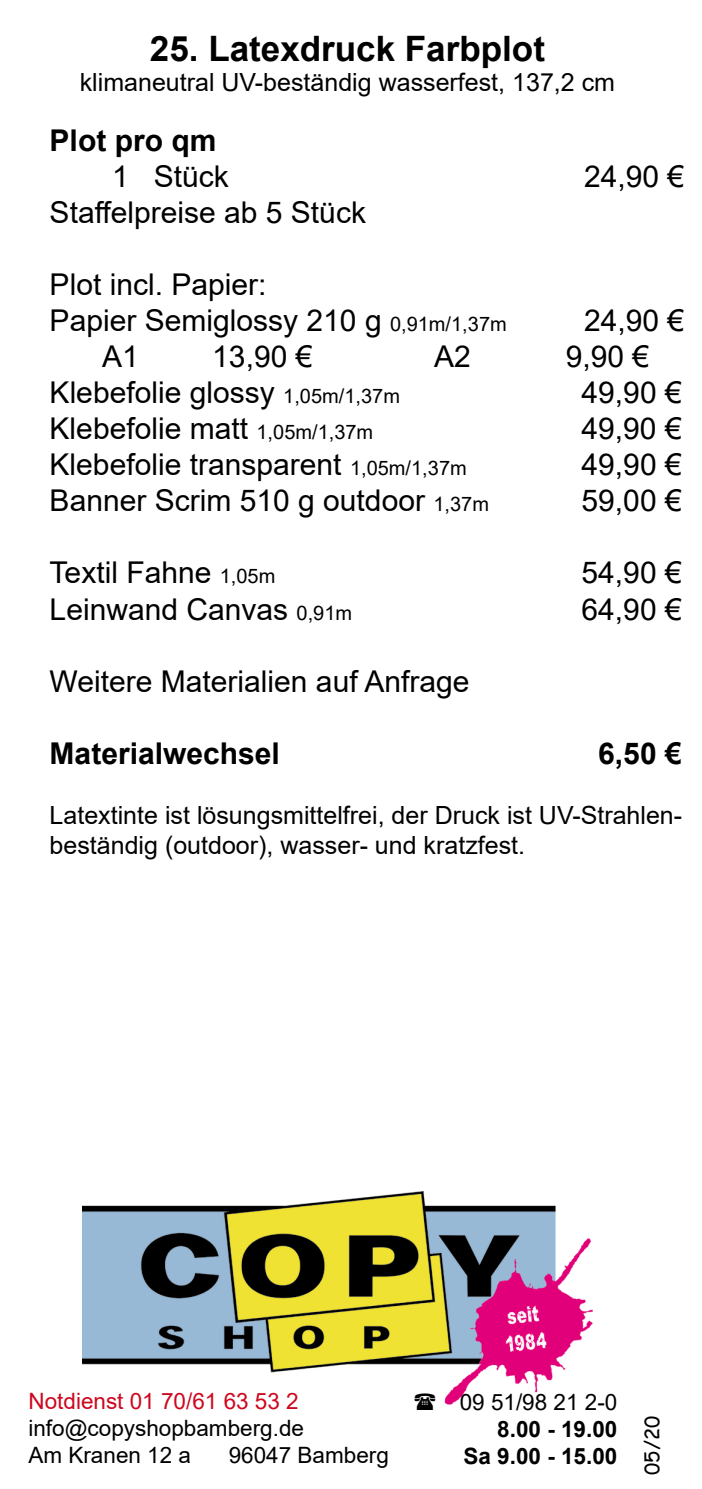
<style>
.page{position:relative;width:702px;height:1489px;background:#fff}
.page>*{position:absolute;margin:0;border:0;box-sizing:border-box;transform-origin:0 0}
.t1{font:700 35px "Arial";color:#000}
.t2{font:30px/36px "Arial";color:#000}
.t3{font:700 30px "Arial";color:#000}
.t4{font:25px/30px "Arial";color:#000}
.t5{font:22.5px/27px "Arial";color:#000}
.t6{font:700 22.5px/27px "Arial";color:#000;text-align:right}
.t7{font:22.5px "Arial";color:#cd071e}
.t8{font:20px "Comic Sans MS";color:#000}
.s1{font-size:20px}
</style>
<div class="page">
<img style="left:82px;top:1191px;width:511px;height:214px">
<svg style="left:414px;top:1393px;width:21px;height:12px"></svg>
<p class="t1" style="left:150px;top:24px;width:396px">25. Latexdruck Farbplot</p>
<p class="t4" style="left:80px;top:67px;width:536px">klimaneutral UV-beständig wasserfest, 137,2 cm</p>
<p class="t3" style="left:50px;top:119px;width:168px">Plot pro qm</p>
<p class="t2" style="left:112px;top:158px;width:118px">1 Stück</p>
<p class="t2" style="left:584px;top:158px;width:102px">24,90 €</p>
<p class="t2" style="left:50px;top:194px;width:318px">Staffelpreise ab 5 Stück</p>
<p class="t2" style="left:50px;top:266px;width:458px">Plot incl. Papier:<br>Papier Semiglossy 210 g <span class="s1">0,91m/1,37m</span></p>
<p class="t2" style="left:584px;top:302px;width:102px">24,90 €</p>
<p class="t2" style="left:102px;top:338px;width:38px">A1</p>
<p class="t2" style="left:212px;top:338px;width:102px">13,90 €</p>
<p class="t2" style="left:434px;top:338px;width:38px">A2</p>
<p class="t2" style="left:565px;top:338px;width:85px">9,90 €</p>
<p class="t2" style="left:50px;top:374px;width:352px">Klebefolie glossy <span class="s1">1,05m/1,37m</span></p>
<p class="t2" style="left:581px;top:374px;width:102px">49,90 €</p>
<p class="t2" style="left:50px;top:410px;width:325px">Klebefolie matt <span class="s1">1,05m/1,37m</span></p>
<p class="t2" style="left:581px;top:410px;width:102px">49,90 €</p>
<p class="t2" style="left:50px;top:446px;width:418px">Klebefolie transparent <span class="s1">1,05m/1,37m</span></p>
<p class="t2" style="left:581px;top:446px;width:102px">49,90 €</p>
<p class="t2" style="left:50px;top:482px;width:441px">Banner Scrim 510 g outdoor <span class="s1">1,37m</span></p>
<p class="t2" style="left:581px;top:482px;width:102px">59,00 €</p>
<p class="t2" style="left:50px;top:554px;width:227px">Textil Fahne <span class="s1">1,05m</span></p>
<p class="t2" style="left:581px;top:554px;width:102px">54,90 €</p>
<p class="t2" style="left:50px;top:590px;width:304px">Leinwand Canvas <span class="s1">0,91m</span></p>
<p class="t2" style="left:581px;top:590px;width:102px">64,90 €</p>
<p class="t2" style="left:50px;top:662px;width:421px">Weitere Materialien auf Anfrage</p>
<p class="t3" style="left:50px;top:731px;width:232px">Materialwechsel</p>
<p class="t3" style="left:598px;top:731px;width:85px">6,50 €</p>
<p class="t4" style="left:50px;top:799px;width:634px">Latextinte ist lösungsmittelfrei, der Druck ist UV-Strahlen&shy;beständig (outdoor), wasser- und kratzfest.</p>
<p class="t7" style="left:28px;top:1385px;width:272px">Notdienst 01 70/61 63 53 2</p>
<p class="t5" style="left:28px;top:1414px;width:277px">info@copyshopbamberg.de<br>Am Kranen 12 a</p>
<p class="t5" style="left:229px;top:1441px;width:162px">96047 Bamberg</p>
<p class="t5" style="left:459px;top:1388px;width:159px">09 51/98 21 2-0</p>
<p class="t6" style="left:463px;top:1415px;width:155px">8.00 - 19.00<br>Sa 9.00 - 15.00</p>
<p class="t8" style="left:637px;top:1474px;width:61px;rotate:-90deg">05/20</p>
</div>
